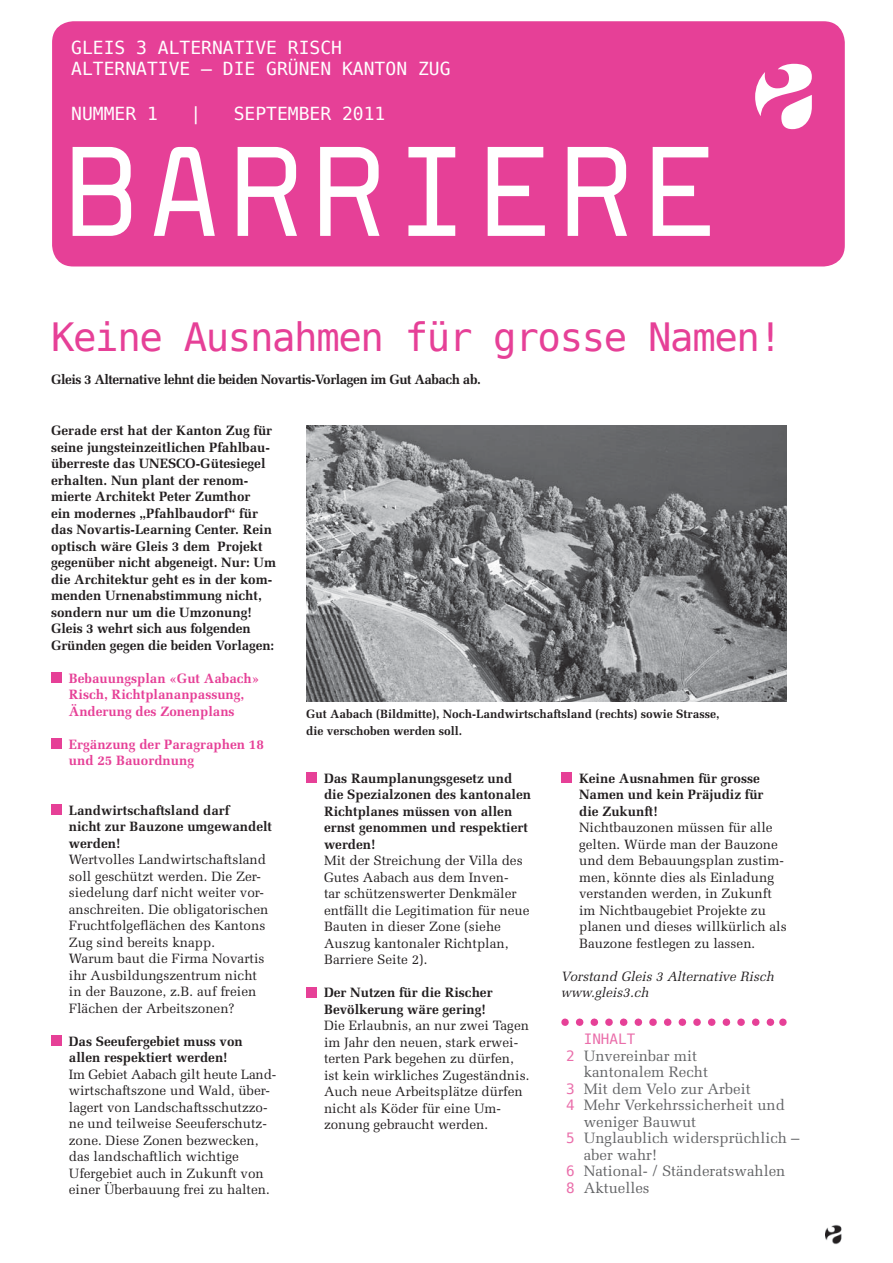
<style>
.page{position:relative;width:893px;height:1263px;background:#fff}
.page>*{position:absolute;margin:0;border:0;box-sizing:border-box;transform-origin:0 0}
.t1{font:39px "Bitstream Vera Sans Mono";letter-spacing:-.035em;color:#e64097}
.t2{font:18px/21px "Bitstream Vera Sans Mono";color:#fff}
.t3{font:15px "Melior";color:#636466}
.t4{font:14.25px "Bitstream Vera Sans Mono";color:#ea6eaa}
.t5{font:13.5px/16.5px "Melior";color:#231f20}
.t6{font:700 13.5px/16.5px "Melior";color:#231f20}
.t7{font:700 13.5px/16.5px "Melior";color:#e64097}
.t8{font:700 13.5px "Melior";letter-spacing:-.035em;color:#231f20}
.t9{font:italic 13.5px/16.5px "Melior";color:#231f20}
.t10{font:700 12px/16.5px "Melior";color:#231f20}
.s1{font-family:"Bitstream Vera Sans Mono";font-size:14.25px;color:#ea6eaa}
</style>
<div class="page">
<img style="left:825px;top:1224px;width:17px;height:21px">
<div style="left:52px;top:21px;width:793px;height:245px;background:#e64097;border-radius:21px"></div>
<svg style="left:755px;top:64px;width:57px;height:65px"></svg>
<svg style="left:73px;top:147px;width:637px;height:89px"></svg>
<div style="left:51px;top:672px;width:10px;height:11px;background:#e64097"></div>
<div style="left:51px;top:738px;width:10px;height:11px;background:#e64097"></div>
<div style="left:51px;top:804px;width:10px;height:11px;background:#e64097"></div>
<div style="left:51px;top:1035px;width:10px;height:11px;background:#e64097"></div>
<div style="left:306px;top:772px;width:10px;height:11px;background:#e64097"></div>
<div style="left:306px;top:987px;width:10px;height:10px;background:#e64097"></div>
<svg style="left:580px;top:1018px;width:195px;height:8px"></svg>
<img style="left:306px;top:425px;width:481px;height:277px">
<div style="left:561px;top:772px;width:11px;height:11px;background:#e64097"></div>
<h2 class="t2" style="left:71px;top:38px;width:381px">GLEIS 3 ALTERNATIVE RISCH<br>ALTERNATIVE – DIE GRÜNEN KANTON ZUG</h2>
<h2 class="t2" style="left:71px;top:103px;width:88px">NUMMER 1</h2>
<h2 class="t2" style="left:190px;top:103px;width:12px">|</h2>
<h2 class="t2" style="left:234px;top:103px;width:153px">SEPTEMBER 2011</h2>
<h1 class="t1" style="left:51px;top:315px;width:733px">Keine Ausnahmen für grosse Namen!</h1>
<p class="t8" style="left:51px;top:374px;width:431px">Gleis 3 Alternative lehnt die beiden Novartis-Vorlagen im Gut Aabach ab.</p>
<p class="t6" style="left:51px;top:424px;width:227px">Gerade erst hat der Kanton Zug für seine jungsteinzeitlichen Pfahlbau&shy;überreste das UNESCO-Gütesiegel erhalten. Nun plant der renom&shy;mierte Architekt Peter Zumthor<br>ein modernes „Pfahlbaudorf“ für das Novartis-Learning Center. Rein optisch wäre Gleis 3 dem Projekt gegenüber nicht abgeneigt. Nur: Um die Architektur geht es in der kom&shy;menden Urnenabstimmung nicht, sondern nur um die Umzonung!<br>Gleis 3 wehrt sich aus folgenden Gründen gegen die beiden Vorlagen:</p>
<p class="t7" style="left:69px;top:671px;width:192px">Bebauungsplan «Gut Aabach»<br>Risch, Richtplananpassung,<br>Änderung des Zonenplans</p>
<p class="t7" style="left:69px;top:737px;width:197px">Ergänzung der Paragraphen 18 und 25 Bauordnung</p>
<p class="t6" style="left:69px;top:803px;width:205px">Landwirtschaftsland darf<br>nicht zur Bauzone umgewandelt werden!</p>
<p class="t5" style="left:69px;top:853px;width:201px">Wertvolles Landwirtschaftsland soll geschützt werden. Die Zer&shy;siedelung darf nicht weiter vor&shy;anschreiten. Die obligatorischen<br>Fruchtfolgeflächen des Kantons<br>Zug sind bereits knapp.<br>Warum baut die Firma Novartis ihr Ausbildungszentrum nicht in der Bauzone, z.B. auf freien<br>Flächen der Arbeitszonen?</p>
<p class="t6" style="left:69px;top:1034px;width:175px">Das Seeufergebiet muss von allen respektiert werden!</p>
<p class="t5" style="left:69px;top:1067px;width:209px">Im Gebiet Aabach gilt heute Land&shy;wirtschaftszone und Wald, über&shy;lagert von Landschaftsschutzzo&shy;ne und teilweise Seeuferschutz&shy;zone. Diese Zonen bezwecken, das landschaftlich wichtige<br>Ufergebiet auch in Zukunft von einer Überbauung frei zu halten.</p>
<p class="t10" style="left:306px;top:707px;width:415px">Gut Aabach (Bildmitte), Noch-Landwirtschaftsland (rechts) sowie Strasse, die verschoben werden soll.</p>
<p class="t6" style="left:324px;top:771px;width:208px">Das Raumplanungsgesetz und die Spezialzonen des kantonalen<br>Richtplanes müssen von allen ernst genommen und respektiert werden!</p>
<p class="t5" style="left:324px;top:854px;width:207px">Mit der Streichung der Villa des<br>Gutes Aabach aus dem Inven-<br>tar schützenswerter Denkmäler entfällt die Legitimation für neue<br>Bauten in dieser Zone (siehe<br>Auszug kantonaler Richtplan,<br>Barriere Seite 2).</p>
<p class="t6" style="left:324px;top:986px;width:170px">Der Nutzen für die Rischer<br>Bevölkerung wäre gering!</p>
<p class="t5" style="left:324px;top:1019px;width:207px">Die Erlaubnis, an nur zwei Tagen im Jahr den neuen, stark erwei&shy;terten Park begehen zu dürfen, ist kein wirkliches Zugeständnis.<br>Auch neue Arbeitsplätze dürfen nicht als Köder für eine Um&shy;zonung gebraucht werden.</p>
<p class="t6" style="left:579px;top:771px;width:186px">Keine Ausnahmen für grosse<br>Namen und kein Präjudiz für die Zukunft!</p>
<p class="t5" style="left:579px;top:821px;width:209px">Nichtbauzonen müssen für alle gelten. Würde man der Bauzone und dem Bebauungsplan zustim&shy;men, könnte dies als Einladung verstanden werden, in Zukunft im Nichtbaugebiet Projekte zu planen und dieses willkürlich als<br>Bauzone festlegen zu lassen.</p>
<p class="t9" style="left:561px;top:969px;width:215px">Vorstand Gleis 3 Alternative Risch www.gleis3.ch</p>
<p class="t4" style="left:584px;top:1031px;width:53px">INHALT</p>
<p class="t3" style="left:566px;top:1049px;width:132px"><span class="s1">2</span> Unvereinbar mit</p>
<p class="t3" style="left:584px;top:1066px;width:126px">kantonalem Recht</p>
<p class="t3" style="left:566px;top:1082px;width:186px"><span class="s1">3</span> Mit dem Velo zur Arbeit</p>
<p class="t3" style="left:566px;top:1099px;width:220px"><span class="s1">4</span> Mehr Verkehrssicherheit und</p>
<p class="t3" style="left:584px;top:1115px;width:114px">weniger Bauwut</p>
<p class="t3" style="left:566px;top:1132px;width:235px"><span class="s1">5</span> Unglaublich widersprüchlich –</p>
<p class="t3" style="left:584px;top:1148px;width:75px">aber wahr!</p>
<p class="t3" style="left:566px;top:1165px;width:221px"><span class="s1">6</span> National- / Ständeratswahlen</p>
<p class="t3" style="left:566px;top:1181px;width:85px"><span class="s1">8</span> Aktuelles</p>
</div>
